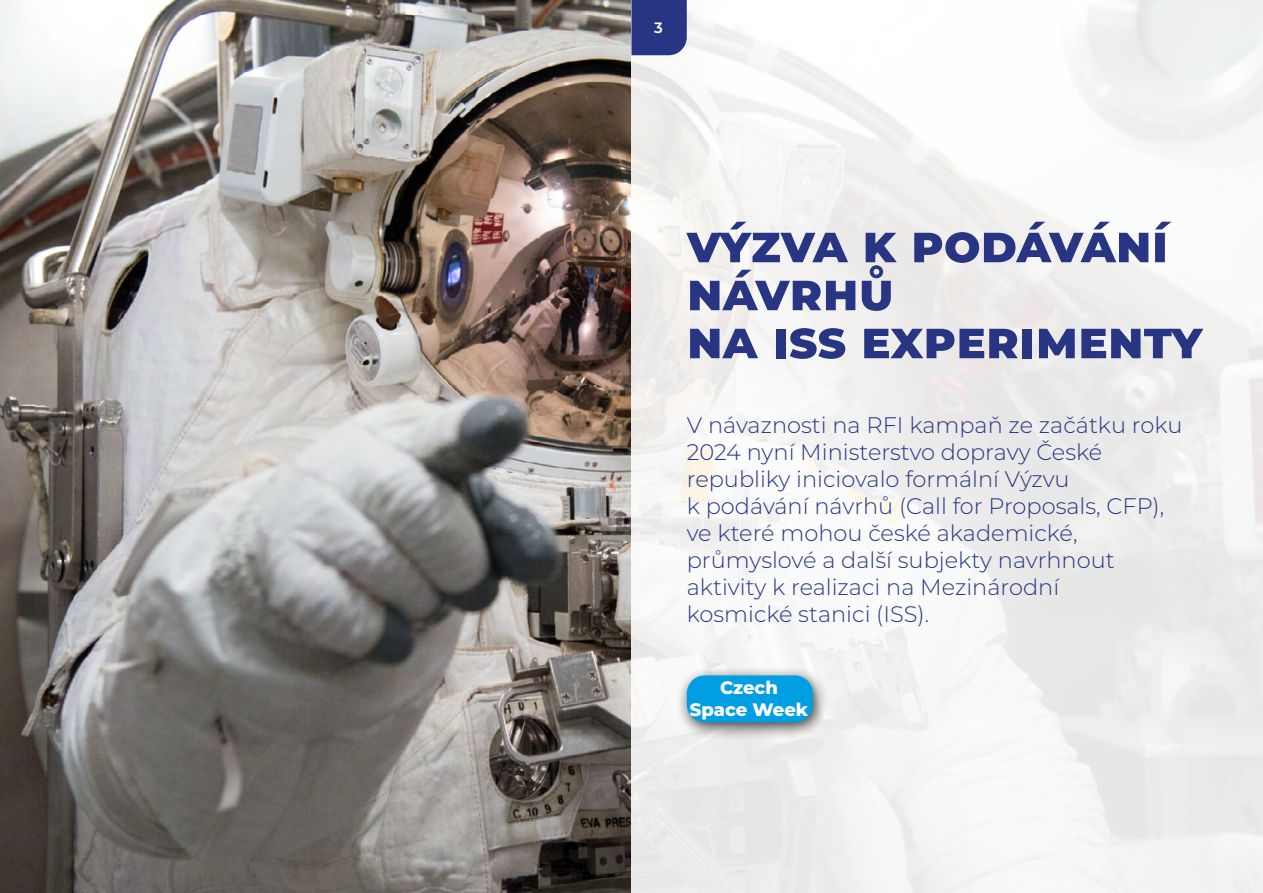
<style>
.page{position:relative;width:1263px;height:893px;background:#fff}
.page>*{position:absolute;margin:0;border:0;box-sizing:border-box;transform-origin:0 0}
.t1{font:800 51px/48px "Montserrat";color:#283583}
.t2{font:300 22.5px/27px "Montserrat";color:#283583}
.t3{font:800 18px/21.6px "Montserrat";color:#fff;text-align:center}
.t4{font:600 15px "Montserrat";color:#fff}
</style>
<div class="page">
<img style="left:0;top:0;width:631px;height:893px">
<div style="left:631px;top:0;width:632px;height:893px;background:linear-gradient(to right,#f5f4f3,#f0f0f0)"></div>
<div style="left:674px;top:665px;width:155px;height:75px;background:#000;opacity:.75"></div>
<div style="left:687px;top:675px;width:126px;height:47px;background:#009fe3;border-radius:18px"></div>
<div style="left:631px;top:0;width:56px;height:55px;background:#283583"></div>
<p class="t4" style="left:654px;top:17px;width:10px">3</p>
<h1 class="t1" style="left:687px;top:217px;width:483px">Výzva k podávání návrhů<br>na ISS</h1>
<h1 class="t1" style="left:861px;top:313px;width:343px">experimenty</h1>
<p class="t2" style="left:687px;top:411px;width:497px">V návaznosti na RFI kampaň ze začátku roku 2024 nyní Ministerstvo dopravy České republiky iniciovalo formální Výzvu<br>k podávání návrhů (Call for Proposals, CFP), ve které mohou české akademické, průmyslové a další subjekty navrhnout aktivity k realizaci na Mezinárodní<br>kosmické stanici (ISS).</p>
<p class="t3" style="left:690px;top:676px;width:120px">Czech<br>Space Week</p>
</div>
